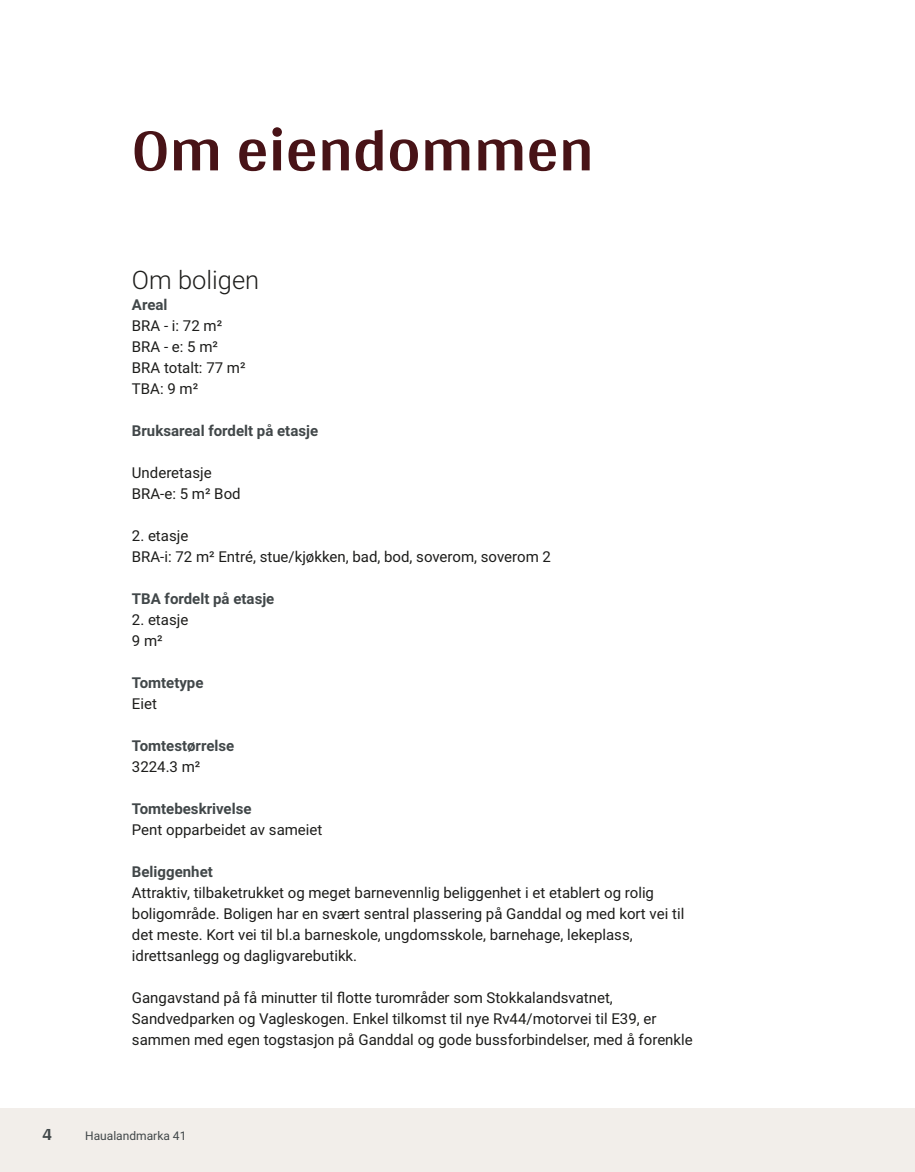
<style>
.page{position:relative;width:915px;height:1172px;background:#fff}
.page>*{position:absolute;margin:0;border:0;box-sizing:border-box;transform-origin:0 0}
.t1{font:700 63px "Arya";color:#481317}
.t2{font:300 25.5px "Roboto Vitec";color:#1d1d1b}
.t3{font:700 18px "Arya";color:#414749}
.t4{font:15px/21px "Roboto Vitec";color:#1d1d1b}
.t5{font:700 15px "Roboto Vitec";color:#414749}
.t6{font:12px "Roboto Vitec";color:#414749}
</style>
<div class="page">
<div style="left:0;top:1108px;width:914px;height:64px;background:#f2eeea"></div>
<h1 class="t1" style="left:132px;top:112px;width:463px">Om eiendommen</h1>
<h2 class="t2" style="left:132px;top:262px;width:129px">Om boligen</h2>
<p class="t5" style="left:132px;top:294px;width:37px">Areal</p>
<p class="t4" style="left:132px;top:314px;width:115px">BRA ‑ i: 72 m²<br>BRA ‑ e: 5 m²<br>BRA totalt: 77 m²<br>TBA: 9 m²</p>
<p class="t5" style="left:132px;top:420px;width:188px">Bruksareal fordelt på etasje</p>
<p class="t4" style="left:132px;top:461px;width:110px">Underetasje<br>BRA‑e: 5 m² Bod</p>
<p class="t4" style="left:132px;top:524px;width:420px">2. etasje<br>BRA‑i: 72 m² Entré, stue/kjøkken, bad, bod, soverom, soverom 2</p>
<p class="t5" style="left:132px;top:588px;width:144px">TBA fordelt på etasje</p>
<p class="t4" style="left:132px;top:608px;width:58px">2. etasje<br>9 m²</p>
<p class="t5" style="left:132px;top:672px;width:73px">Tomtetype</p>
<p class="t4" style="left:132px;top:692px;width:27px">Eiet</p>
<p class="t5" style="left:132px;top:735px;width:104px">Tomtestørrelse</p>
<p class="t4" style="left:132px;top:755px;width:70px">3224.3 m²</p>
<p class="t5" style="left:132px;top:798px;width:121px">Tomtebeskrivelse</p>
<p class="t4" style="left:132px;top:818px;width:192px">Pent opparbeidet av sameiet</p>
<p class="t5" style="left:132px;top:861px;width:82px">Beliggenhet</p>
<p class="t4" style="left:132px;top:881px;width:553px">Attraktiv, tilbaketrukket og meget barnevennlig beliggenhet i et etablert og rolig boligområde. Boligen har en svært sentral plassering på Ganddal og med kort vei til det meste. Kort vei til bl.a barneskole, ungdomsskole, barnehage, lekeplass, idrettsanlegg og dagligvarebutikk.</p>
<p class="t4" style="left:132px;top:986px;width:562px">Gangavstand på få minutter til flotte turområder som Stokkalandsvatnet,<br>Sandvedparken og Vagleskogen. Enkel tilkomst til nye Rv44/motorvei til E39, er sammen med egen togstasjon på Ganddal og gode bussforbindelser, med å forenkle</p>
<p class="t3" style="left:43px;top:1123px;width:11px">4</p>
<p class="t6" style="left:85px;top:1127px;width:103px">Haualandmarka 41</p>
</div>
